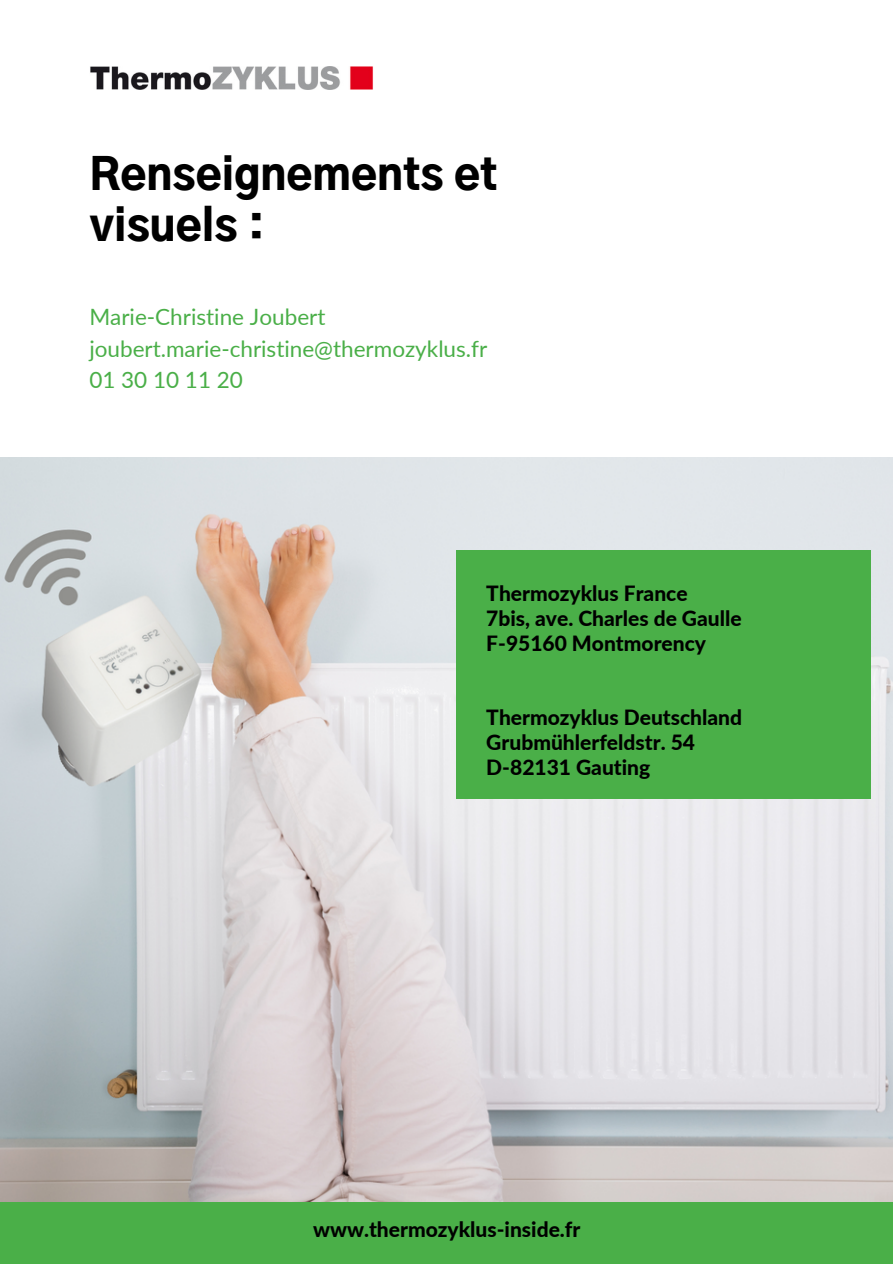
<style>
.page{position:relative;width:893px;height:1264px;background:#fff}
.page>*{position:absolute;margin:0;border:0;box-sizing:border-box;transform-origin:0 0}
.t1{font:900 42.75px/50.7px "Gothic A1";color:#000}
.t2{font:22.5px "Lato";color:#4aaf48}
.t3{font:800 21px "Lato";color:#000}
</style>
<div class="page">
<img style="left:0;top:458px;width:892px;height:743px">
<div style="left:0;top:1201px;width:892px;height:62px;background:#4aaf48"></div>
<img style="left:90px;top:67px;width:283px;height:22px">
<div style="left:457px;top:550px;width:414px;height:249px;background:#4aaf48"></div>
<p class="t1" style="left:89px;top:152px;width:409px">Renseignements et visuels :</p>
<p class="t2" style="left:89px;top:303px;width:238px">Marie-Christine Joubert</p>
<p class="t2" style="left:89px;top:335px;width:399px">joubert.marie-christine@thermozyklus.fr</p>
<p class="t2" style="left:89px;top:366px;width:155px">01 30 10 11 20</p>
<p class="t3" style="left:486px;top:580px;width:203px">Thermozyklus France</p>
<p class="t3" style="left:486px;top:605px;width:257px">7bis, ave. Charles de Gaulle</p>
<p class="t3" style="left:486px;top:630px;width:221px">F-95160 Montmorency</p>
<p class="t3" style="left:486px;top:704px;width:257px">Thermozyklus Deutschland</p>
<p class="t3" style="left:486px;top:729px;width:210px">Grubmühlerfeldstr. 54</p>
<p class="t3" style="left:486px;top:754px;width:165px">D-82131 Gauting</p>
<p class="t3" style="left:313px;top:1216px;width:269px">www.thermozyklus-inside.fr</p>
</div>
